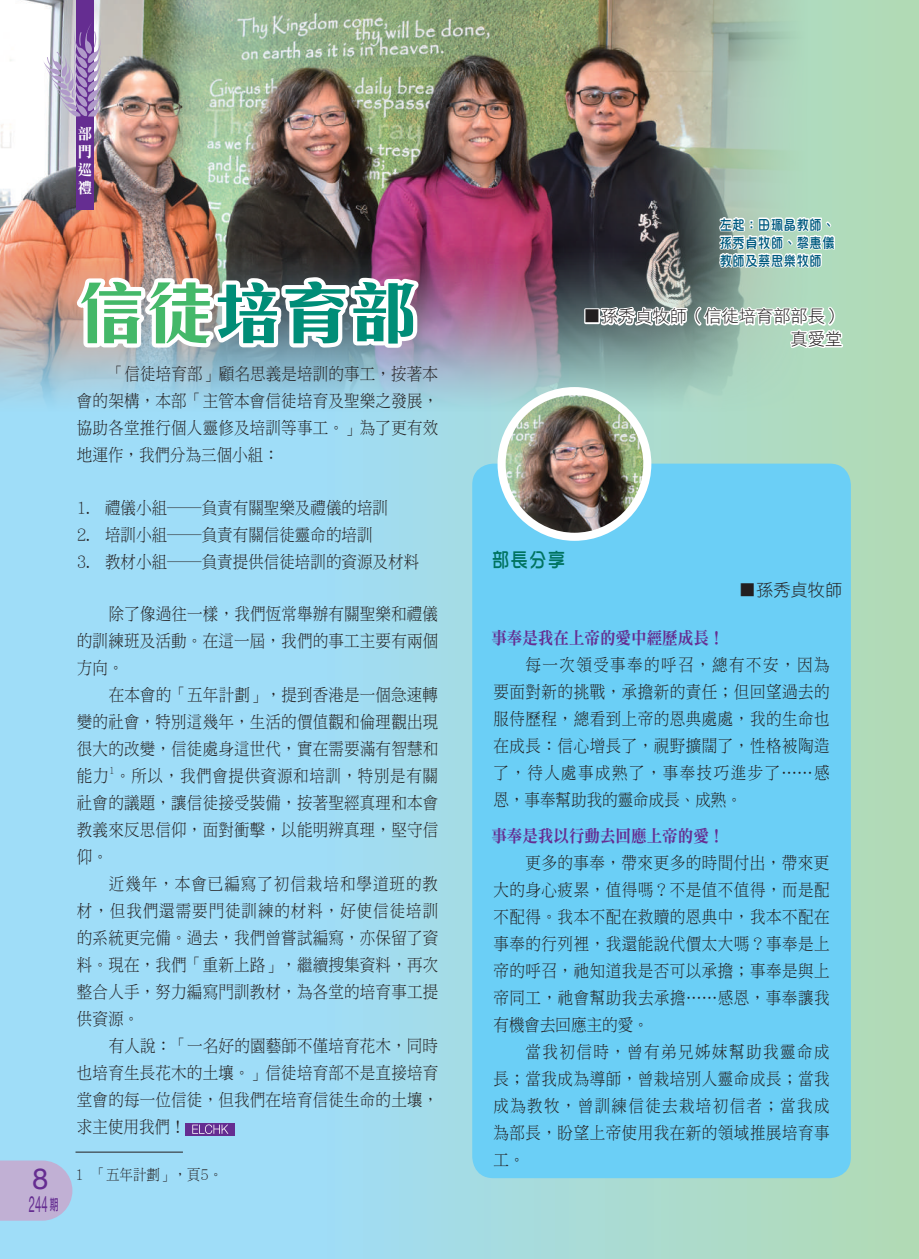
<style>
.page{position:relative;width:919px;height:1259px;background:#fff}
.page>*{position:absolute;margin:0;border:0;box-sizing:border-box;transform-origin:0 0}
.t1{font:700 68.1px "C Hei 3 HK";color:#008d77}
.t2{font:29.25px "Helvetica Neue";color:#652d91}
.t3{font:22.5px "Helvetica Neue";color:#652d91;scale:.5 1}
.t4{font:20.25px "DF Hua Zong HK W5";color:#007360;scale:.9 1}
.t5{font:17.25px/27px "DF Ming HK W3";letter-spacing:.01em;color:#231f20;text-align:justify;scale:.9 1}
.t6{font:17.25px "DF Ming HK W9";color:#652d91;scale:.9 1}
.t7{font:17.25px "DF Hei HK W3";color:#231f20}
.t8{font:15.15px/18.1px "DF Li Song HK W7";color:#fff;text-align:justify;scale:.95 1}
.t9{font:15px "DF Ming HK W3";color:#231f20;scale:.9 1}
.t10{font:14.25px/18px "DF Hua Zong HK W5";color:#005b7f;text-align:justify;scale:.9 1}
.t11{font:10.05px "DF Ming HK W3";color:#231f20;scale:.9 1}
.s1{font-family:"DF Li Hei HK W5";font-size:15px}
.s2{color:#44b869}
</style>
<div class="page">
<div style="left:0;top:0;width:918px;height:1259px;background:linear-gradient(to right,#9bddff,#b1daba)"></div>
<div style="left:906px;top:0;width:12px;height:603px;background:#b1dab4"></div>
<div style="left:472px;top:463px;width:378px;height:715px;background:#6bcff6;border-radius:21px"></div>
<img style="left:0;top:0;width:814px;height:421px">
<div style="left:186px;top:1123px;width:49px;height:12px;background:#652d91"></div>
<svg style="left:192px;top:1124px;width:36px;height:10px"></svg>
<div style="left:584px;top:308px;width:16px;height:16px;border:3px solid #fff"></div>
<svg style="left:597px;top:287px;width:247px;height:64px"></svg>
<img style="left:66px;top:270px;width:360px;height:85px">
<div style="left:76px;top:0;width:18px;height:209px;background:#652d91"></div>
<svg style="left:43px;top:22px;width:58px;height:95px"></svg>
<svg style="left:718px;top:213px;width:118px;height:59px"></svg>
<svg style="left:0;top:1160px;width:72px;height:60px"></svg>
<hr style="left:75px;top:1151px;width:108px;height:1px;background:#231f20">
<img style="left:501px;top:391px;width:146px;height:146px;border-radius:73px">
<div style="left:497px;top:387px;width:154px;height:154px;border:8px solid #fff;border-radius:50%"></div>
<p class="t8" style="left:78px;top:124px;width:16px">部門巡禮</p>
<h2 class="t2" style="left:32px;top:1157px;width:18px">8</h2>
<h3 class="t3" style="left:29px;top:1187px;width:62px">244 <span class="s1">期</span></h3>
<h1 class="t1" style="left:77px;top:279px;width:342px"><span class="s2">信徒</span>培育部</h1>
<p class="t5" style="left:77px;top:360px;width:403px;text-indent:32px">「信徒培育部」顧名思義是培訓的事工，按著本會的架構，本部「主管本會信徒培育及聖樂之發展，協助各堂推行個人靈修及培訓等事工。」為了更有效地運作，我們分為三個小組：</p>
<p class="t5" style="left:77px;top:493px;width:382px;text-align:left">1.　禮儀小組—負責有關聖樂及禮儀的培訓<br>2.　培訓小組—負責有關信徒靈命的培訓<br>3.　教材小組—負責提供信徒培訓的資源及材料</p>
<p class="t5" style="left:77px;top:600px;width:403px;text-indent:32px">除了像過往一樣，我們恆常舉辦有關聖樂和禮儀的訓練班及活動。在這一屆，我們的事工主要有兩個方向。</p>
<p class="t5" style="left:77px;top:681px;width:403px;text-indent:32px">在本會的「五年計劃」，提到香港是一個急速轉變的社會，特別這幾年，生活的價值觀和倫理觀出現很大的改變，信徒處身這世代，實在需要滿有智慧和能力。所以，我們會提供資源和培訓，特別是有關</p>
<p class="t11" style="left:109px;top:764px;width:8px">1</p>
<p class="t5" style="left:77px;top:789px;width:403px">社會的議題，讓信徒接受裝備，按著聖經真理和本會教義來反思信仰，面對衝擊，以能明辨真理，堅守信仰。</p>
<p class="t5" style="left:77px;top:870px;width:403px;text-indent:32px">近幾年，本會已編寫了初信栽培和學道班的教材，但我們還需要門徒訓練的材料，好使信徒培訓的系統更完備。過去，我們曾嘗試編寫，亦保留了資料。現在，我們「重新上路」，繼續搜集資料，再次整合人手，努力編寫門訓教材，為各堂的培育事工提供資源。</p>
<p class="t5" style="left:77px;top:1032px;width:403px;text-indent:32px">有人說：「一名好的園藝師不僅培育花木，同時也培育生長花木的土壤。」信徒培育部不是直接培育堂會的每一位信徒，但我們在培育信徒生命的土壤，求主使用我們！</p>
<p class="t9" style="left:75px;top:1166px;width:165px">1 「五年計劃」，頁5。</p>
<p class="t10" style="left:719px;top:215px;width:130px">左起：田珮晶教師、孫秀貞牧師、黎惠儀教師及蔡思樂牧師</p>
<p class="t7" style="left:583px;top:307px;width:260px">■孫秀貞牧師（信徒培育部部長）</p>
<p class="t4" style="left:491px;top:549px;width:84px">部長分享</p>
<p class="t7" style="left:790px;top:329px;width:53px">真愛堂</p>
<p class="t7" style="left:738px;top:580px;width:105px">■孫秀貞牧師</p>
<p class="t6" style="left:491px;top:628px;width:260px">事奉是我在上帝的愛中經歷成長！</p>
<p class="t5" style="left:493px;top:651px;width:375px;text-indent:32px">每一次領受事奉的呼召，總有不安，因為要面對新的挑戰，承擔新的責任；但回望過去的服侍歷程，總看到上帝的恩典處處，我的生命也在成長：信心增長了，視野擴闊了，性格被陶造了，待人處事成熟了，事奉技巧進步了……感恩，事奉幫助我的靈命成長、成熟。</p>
<p class="t6" style="left:491px;top:826px;width:260px">事奉是我以行動去回應上帝的愛！</p>
<p class="t5" style="left:493px;top:848px;width:375px;text-indent:32px">更多的事奉，帶來更多的時間付出，帶來更大的身心疲累，值得嗎？不是值不值得，而是配不配得。我本不配在救贖的恩典中，我本不配在事奉的行列裡，我還能說代價太大嗎？事奉是上帝的呼召，祂知道我是否可以承擔；事奉是與上帝同工，祂會幫助我去承擔……感恩，事奉讓我有機會去回應主的愛。</p>
<p class="t5" style="left:493px;top:1037px;width:375px;text-indent:32px">當我初信時，曾有弟兄姊妺幫助我靈命成長；當我成為導師，曾栽培別人靈命成長；當我成為教牧，曾訓練信徒去栽培初信者；當我成為部長，盼望上帝使用我在新的領域推展培育事工。</p>
</div>
